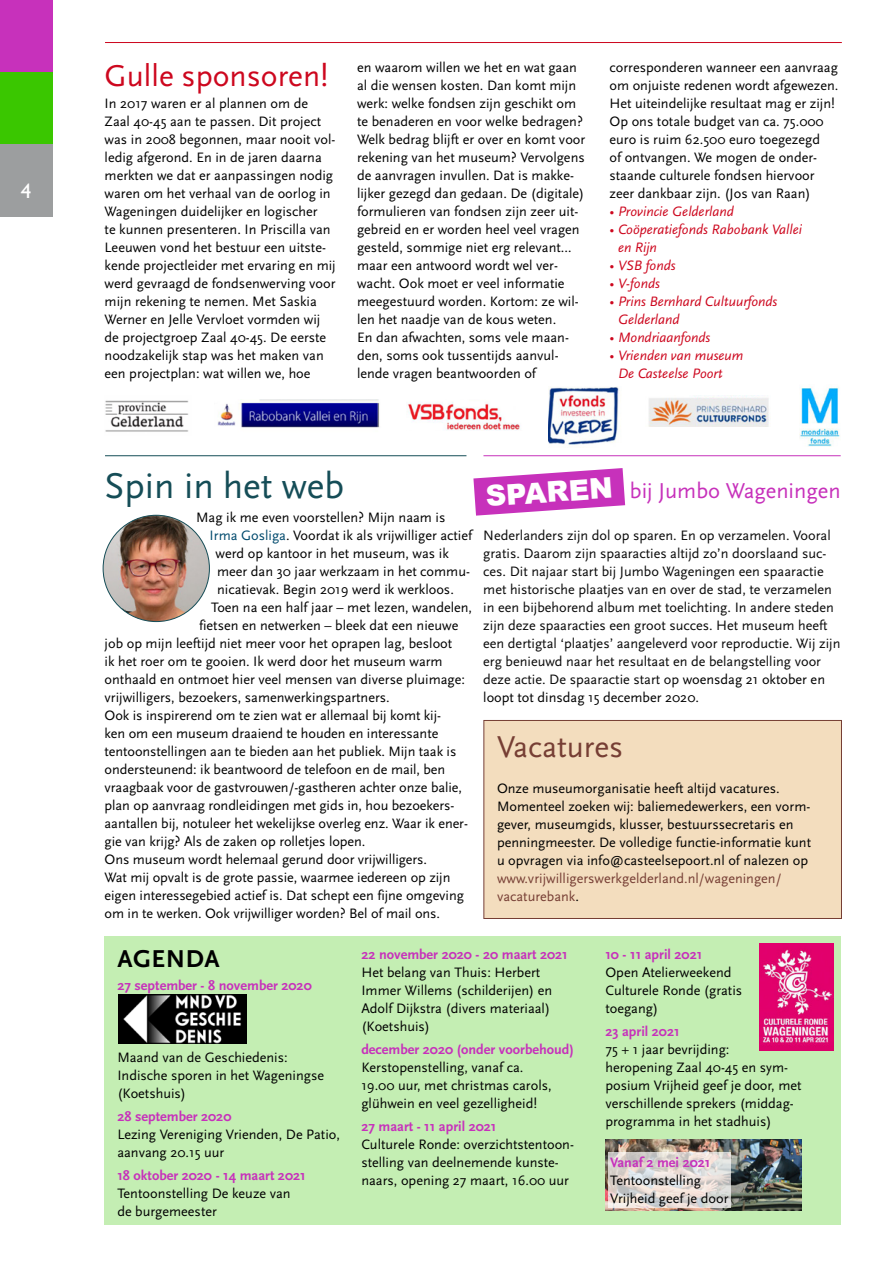
<style>
.page{position:relative;width:893px;height:1263px;background:#fff}
.page>*{position:absolute;margin:0;border:0;box-sizing:border-box;transform-origin:0 0}
.t1{font:37.5px "Scala Sans";color:#154d57}
.t2{font:31.5px "Scala Sans";color:#cd071e}
.t3{font:31.5px "Scala Sans";color:#763e34}
.t4{font:900 28.5px "Arial";color:#fff}
.t5{font:700 25.5px "Scala Sans";letter-spacing:.02em;color:#000}
.t6{font:22.5px "Scala Sans";color:#c731bb}
.t7{font:21px "Gill Sans Std";color:#fff}
.t8{font:14.25px/18px "Scala Sans";color:#000}
.t9{font:14.25px/18px "Scala Sans";color:#0a0a0a}
.t10{font:700 14.25px "Scala Sans";color:#c731bb}
.t11{font:italic 14.25px/18px "Scala Sans";color:#cd071e}
.t12{font:14.25px/18px "Scala Sans";color:#763e34}
.s1{color:#004a6d}
.s2{color:#000}
</style>
<div class="page">
<div style="left:0;top:0;width:52px;height:72px;background:#c731bb"></div>
<div style="left:0;top:72px;width:52px;height:72px;background:#3ac700"></div>
<div style="left:0;top:144px;width:52px;height:72px;background:#9c9e9f"></div>
<div style="left:105px;top:936px;width:736px;height:288px;background:#c4eeb3"></div>
<hr style="left:105px;top:455px;width:361px;height:1px;background:#154d57">
<hr style="left:483px;top:455px;width:358px;height:1px;background:#c731bb">
<div style="left:484px;top:720px;width:357px;height:198px;background:#f3ddbe"></div>
<div style="left:483px;top:720px;width:359px;height:199px;border:1px solid #763e34"></div>
<svg style="left:473px;top:468px;width:152px;height:48px"></svg>
<img style="left:118px;top:994px;width:129px;height:50px">
<img style="left:605px;top:1140px;width:197px;height:71px">
<img style="left:760px;top:944px;width:73px;height:107px">
<svg style="left:608px;top:1152px;width:122px;height:55px;background:#ded8d4"></svg>
<img style="left:105px;top:400px;width:84px;height:32px">
<img style="left:217px;top:399px;width:163px;height:31px">
<img style="left:408px;top:402px;width:113px;height:29px">
<img style="left:648px;top:396px;width:121px;height:31px">
<img style="left:799px;top:387px;width:41px;height:60px">
<img style="left:548px;top:387px;width:72px;height:58px">
<img style="left:103px;top:515px;width:106px;height:106px;border-radius:53px">
<hr style="left:105px;top:42px;width:737px;height:1px;background:#cd071e">
<h3 class="t7" style="left:21px;top:179px;width:12px">4</h3>
<h2 class="t2" style="left:105px;top:58px;width:225px">Gulle sponsoren!</h2>
<p class="t8" style="left:105px;top:95px;width:233px">In 2017 waren er al plannen om de Zaal 40-45 aan te passen. Dit project was in 2008 begonnen, maar nooit vol&shy;ledig afgerond. En in de jaren daarna merkten we dat er aanpassingen nodig waren om het verhaal van de oorlog in Wageningen duidelijker en logischer<br>te kunnen presenteren. In Priscilla van Leeuwen vond het bestuur een uitste&shy;kende projectleider met ervaring en mij werd gevraagd de fondsenwerving voor mijn rekening te nemen. Met Saskia Werner en Jelle Vervloet vormden wij de projectgroep Zaal 40-45. De eerste noodzakelijk stap was het maken van een projectplan: wat willen we, hoe</p>
<p class="t8" style="left:357px;top:59px;width:230px">en waarom willen we het en wat gaan al die wensen kosten. Dan komt mijn werk: welke fondsen zijn geschikt om te benaderen en voor welke bedragen?<br>Welk bedrag blijft er over en komt voor rekening van het museum? Vervolgens de aanvragen invullen. Dat is makke&shy;lijker gezegd dan gedaan. De (digitale) formulieren van fondsen zijn zeer uit&shy;gebreid en er worden heel veel vragen gesteld, sommige niet erg relevant… maar een antwoord wordt wel ver&shy;wacht. Ook moet er veel informatie meegestuurd worden. Kortom: ze wil&shy;len het naadje van de kous weten.<br>En dan afwachten, soms vele maan&shy;den, soms ook tussentijds aanvul&shy;lende vragen beantwoorden of</p>
<p class="t8" style="left:609px;top:59px;width:231px">corresponderen wanneer een aanvraag om onjuiste redenen wordt afgewezen.<br>Het uiteindelijke resultaat mag er zijn!<br>Op ons totale budget van ca. 75.000 euro is ruim 62.500 euro toegezegd<br>of ontvangen. We mogen de onder&shy;staande culturele fondsen hiervoor zeer dankbaar zijn. (Jos van Raan)</p>
<p class="t11" style="left:609px;top:203px;width:126px">• Provincie Gelderland</p>
<p class="t11" style="left:618px;top:221px;width:186px;text-indent:-9px">• Coöperatiefonds Rabobank Vallei en Rijn</p>
<p class="t11" style="left:609px;top:257px;width:68px">• VSB fonds</p>
<p class="t11" style="left:609px;top:275px;width:52px">• V-fonds</p>
<p class="t11" style="left:618px;top:293px;width:161px;text-indent:-9px">• Prins Bernhard Cultuurfonds<br>Gelderland</p>
<p class="t11" style="left:609px;top:329px;width:102px">• Mondriaanfonds</p>
<p class="t11" style="left:618px;top:347px;width:127px;text-indent:-9px">• Vrienden van museum<br>De Casteelse Poort</p>
<h1 class="t1" style="left:105px;top:465px;width:241px">Spin in het web</h1>
<p class="t8" style="left:196px;top:509px;width:251px">Mag ik me even voorstellen? Mijn naam is</p>
<p class="t8" style="left:210px;top:527px;width:264px"><span class="s1">Irma Gosliga</span>. Voordat ik als vrijwilliger actief</p>
<p class="t8" style="left:216px;top:545px;width:235px">werd op kantoor in het museum, was ik</p>
<p class="t8" style="left:217px;top:563px;width:254px">meer dan 30 jaar werkzaam in het commu-</p>
<p class="t8" style="left:217px;top:581px;width:238px">nicatievak. Begin 2019 werd ik werkloos.</p>
<p class="t8" style="left:211px;top:599px;width:263px">Toen na een half jaar – met lezen, wandelen,</p>
<p class="t8" style="left:199px;top:617px;width:261px">fietsen en netwerken – bleek dat een nieuwe</p>
<p class="t8" style="left:105px;top:635px;width:349px">job op mijn leeftijd niet meer voor het oprapen lag, besloot</p>
<p class="t8" style="left:105px;top:653px;width:340px">ik het roer om te gooien. Ik werd door het museum warm</p>
<p class="t8" style="left:105px;top:671px;width:362px">onthaald en ontmoet hier veel mensen van diverse pluimage:</p>
<p class="t8" style="left:105px;top:689px;width:287px">vrijwilligers, bezoekers, samenwerkingspartners.</p>
<p class="t8" style="left:105px;top:707px;width:338px">Ook is inspirerend om te zien wat er allemaal bij komt kij-</p>
<p class="t8" style="left:105px;top:725px;width:335px">ken om een museum draaiend te houden en interessante</p>
<p class="t8" style="left:105px;top:743px;width:353px">tentoonstellingen aan te bieden aan het publiek. Mijn taak is</p>
<p class="t8" style="left:105px;top:761px;width:342px">ondersteunend: ik beantwoord de telefoon en de mail, ben</p>
<p class="t8" style="left:105px;top:779px;width:359px">vraagbaak voor de gastvrouwen/-gastheren achter onze balie,</p>
<p class="t8" style="left:105px;top:797px;width:351px">plan op aanvraag rondleidingen met gids in, hou bezoekers-</p>
<p class="t8" style="left:105px;top:815px;width:365px">aantallen bij, notuleer het wekelijkse overleg enz. Waar ik ener-</p>
<p class="t8" style="left:105px;top:833px;width:262px">gie van krijg? Als de zaken op rolletjes lopen.</p>
<p class="t8" style="left:105px;top:851px;width:324px">Ons museum wordt helemaal gerund door vrijwilligers.</p>
<p class="t8" style="left:105px;top:869px;width:347px">Wat mij opvalt is de grote passie, waarmee iedereen op zijn</p>
<p class="t8" style="left:105px;top:887px;width:361px">eigen interessegebied actief is. Dat schept een fijne omgeving</p>
<p class="t8" style="left:105px;top:905px;width:337px">om in te werken. Ook vrijwilliger worden? Bel of mail ons.</p>
<h3 class="t4" style="left:484px;top:476px;width:129px;rotate:-4deg">SPAREN</h3>
<h3 class="t6" style="left:630px;top:478px;width:212px">bij Jumbo Wageningen</h3>
<p class="t9" style="left:483px;top:527px;width:359px">Nederlanders zijn dol op sparen. En op verzamelen. Vooral gratis. Daarom zijn spaaracties altijd zo’n doorslaand suc&shy;ces. Dit najaar start bij Jumbo Wageningen een spaaractie met historische plaatjes van en over de stad, te verzamelen in een bijbehorend album met toelichting. In andere steden zijn deze spaaracties een groot succes. Het museum heeft een dertigtal ‘plaatjes’ aangeleverd voor reproductie. Wij zijn erg benieuwd naar het resultaat en de belangstelling voor deze actie. De spaaractie start op <span class="s2">woensdag 21 oktober en loopt tot dinsdag 15 december 2020.</span></p>
<h2 class="t3" style="left:497px;top:729px;width:128px">Vacatures</h2>
<p class="t8" style="left:497px;top:779px;width:316px">Onze museumorganisatie heeft altijd vacatures.<br>Momenteel zoeken wij: baliemedewerkers, een vorm&shy;gever, museumgids, klusser, bestuurssecretaris en penningmeester. De volledige functie-informatie kunt u opvragen via info@casteelsepoort.nl of nalezen op</p>
<p class="t12" style="left:497px;top:869px;width:286px">www.vrijwilligerswerkgelderland.nl/wageningen/ vacaturebank<span class="s2">.</span></p>
<h3 class="t5" style="left:117px;top:945px;width:104px">AGENDA</h3>
<p class="t10" style="left:117px;top:978px;width:196px">27 september - 8 november 2020</p>
<p class="t8" style="left:117px;top:1049px;width:208px">Maand van de Geschiedenis:<br>Indische sporen in het Wageningse (Koetshuis)</p>
<p class="t10" style="left:117px;top:1109px;width:116px">28 september 2020</p>
<p class="t8" style="left:117px;top:1126px;width:224px">Lezing Vereniging Vrienden, De Patio, aanvang 20.15 uur</p>
<p class="t10" style="left:117px;top:1168px;width:190px">18 oktober 2020 - 14 maart 2021</p>
<p class="t8" style="left:117px;top:1185px;width:175px">Tentoonstelling De keuze van de burgemeester</p>
<p class="t10" style="left:361px;top:947px;width:208px">22 november 2020 - 20 maart 2021</p>
<p class="t8" style="left:361px;top:964px;width:193px">Het belang van Thuis: Herbert<br>Immer Willems (schilderijen) en<br>Adolf Dijkstra (divers materiaal) (Koetshuis)</p>
<p class="t10" style="left:361px;top:1042px;width:214px">december 2020 (onder voorbehoud)</p>
<p class="t8" style="left:361px;top:1059px;width:192px">Kerstopenstelling, vanaf ca.<br>19.00 uur, met christmas carols, glühwein en veel gezelligheid!</p>
<p class="t10" style="left:361px;top:1119px;width:137px">27 maart - 11 april 2021</p>
<p class="t8" style="left:361px;top:1135px;width:214px">Culturele Ronde: overzichtstentoon&shy;stelling van deelnemende kunste&shy;naars, opening 27 maart, 16.00 uur</p>
<p class="t10" style="left:605px;top:947px;width:98px">10 - 11 april 2021</p>
<p class="t8" style="left:605px;top:964px;width:138px">Open Atelierweekend<br>Culturele Ronde (gratis toegang)</p>
<p class="t10" style="left:605px;top:1024px;width:76px">23 april 2021</p>
<p class="t8" style="left:605px;top:1041px;width:198px">75 + 1 jaar bevrijding:<br>heropening Zaal 40-45 en sym&shy;posium Vrijheid geef je door, met verschillende sprekers (middag&shy;programma in het stadhuis)</p>
<p class="t10" style="left:610px;top:1154px;width:102px">Vanaf 2 mei 2021</p>
<p class="t8" style="left:610px;top:1171px;width:120px">Tentoonstelling<br>Vrijheid geef je door</p>
</div>
